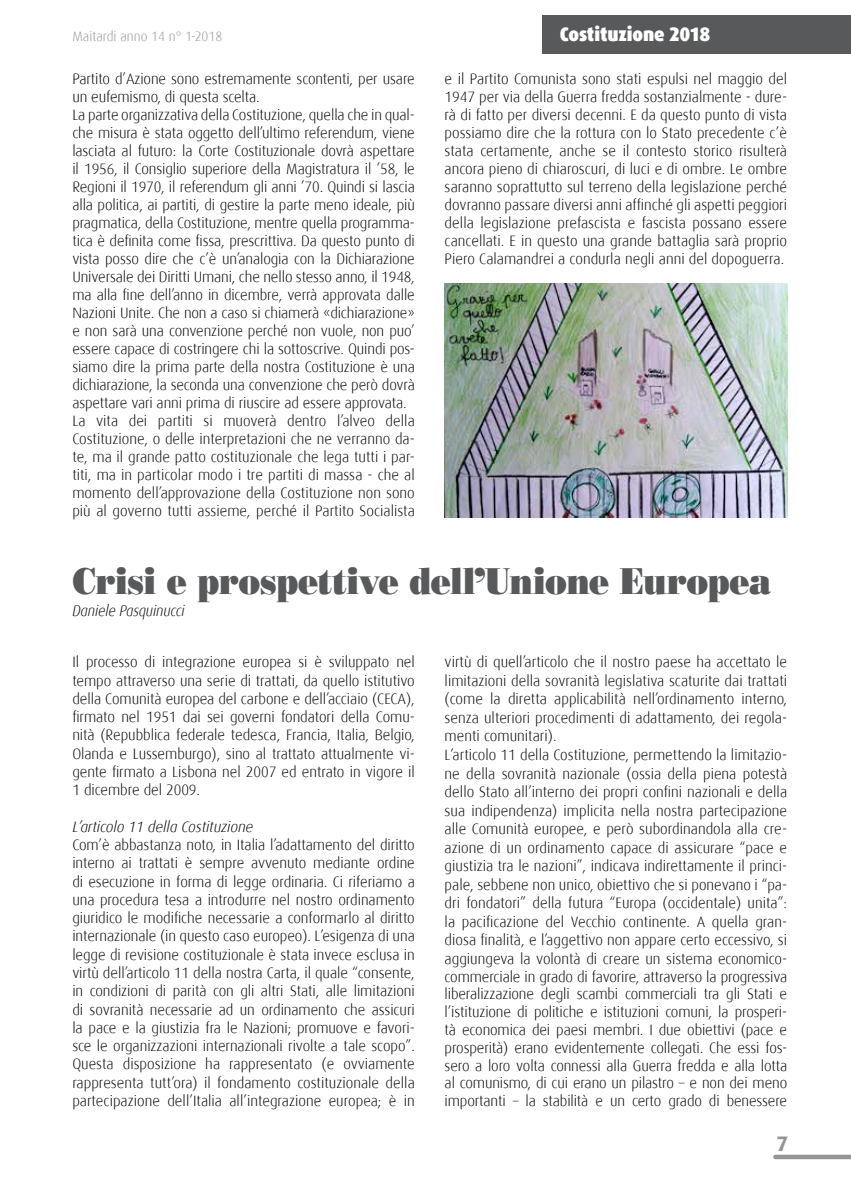
<style>
.page{position:relative;width:851px;height:1191px;background:#fff}
.page>*{position:absolute;margin:0;border:0;box-sizing:border-box;transform-origin:0 0}
.t1{font:37.5px "Bodoni Poster";letter-spacing:-.015em;color:#58595b;scale:.88 1}
.t2{font:700 21px "Dax";color:#939598}
.t3{font:900 19.5px "Dax";letter-spacing:-.005em;color:#fff;scale:.93 1}
.t4{font:italic 300 15.3px "Dax";letter-spacing:-.005em;color:#000;scale:.93 1}
.t5{font:300 15px/18.3px "Dax";letter-spacing:-.01em;color:#000;text-align:justify}
.t6{font:italic 300 15px "Dax";letter-spacing:-.005em;color:#000}
.t7{font:300 13.5px "Dax";color:#939598}
</style>
<div class="page">
<div style="left:775px;top:1154px;width:75px;height:5px;background:#939598"></div>
<div style="left:542px;top:15px;width:308px;height:38px;background:#58595b"></div>
<img style="left:444px;top:284px;width:343px;height:233px">
<p class="t7" style="left:72px;top:29px;width:151px">Maitardi anno 14 n° 1-2018</p>
<h3 class="t3" style="left:560px;top:23px;width:163px">Costituzione 2018</h3>
<p class="t5" style="left:72px;top:70px;width:344px;text-align:left">Partito d’Azione sono estremamente scontenti, per usare un eufemismo, di questa scelta.<br>La parte organizzativa della Costituzione, quella che in qual&shy;che misura è stata oggetto dell’ultimo referendum, viene lasciata al futuro: la Corte Costituzionale dovrà aspettare il 1956, il Consiglio superiore della Magistratura il ’58, le Regioni il 1970, il referendum gli anni ’70. Quindi si lascia alla politica, ai partiti, di gestire la parte meno ideale, più pragmatica, della Costituzione, mentre quella programma&shy;tica è definita come fissa, prescrittiva. Da questo punto di vista posso dire che c’è un’analogia con la Dichiarazione Universale dei Diritti Umani, che nello stesso anno, il 1948, ma alla fine dell’anno in dicembre, verrà approvata dalle Nazioni Unite. Che non a caso si chiamerà «dichiarazione» e non sarà una convenzione perché non vuole, non puo’ essere capace di costringere chi la sottoscrive. Quindi pos&shy;siamo dire la prima parte della nostra Costituzione è una dichiarazione, la seconda una convenzione che però dovrà aspettare vari anni prima di riuscire ad essere approvata.<br>La vita dei partiti si muoverà dentro l’alveo della Costituzione, o delle interpretazioni che ne verranno da&shy;te, ma il grande patto costituzionale che lega tutti i par&shy;titi, ma in particolar modo i tre partiti di massa - che al momento dell’approvazione della Costituzione non sono più al governo tutti assieme, perché il Partito Socialista</p>
<p class="t5" style="left:444px;top:70px;width:344px">e il Partito Comunista sono stati espulsi nel maggio del 1947 per via della Guerra fredda sostanzialmente - dure&shy;rà di fatto per diversi decenni. E da questo punto di vista possiamo dire che la rottura con lo Stato precedente c’è stata certamente, anche se il contesto storico risulterà ancora pieno di chiaroscuri, di luci e di ombre. Le ombre saranno soprattutto sul terreno della legislazione perché dovranno passare diversi anni affinché gli aspetti peggiori della legislazione prefascista e fascista possano essere cancellati. E in questo una grande battaglia sarà proprio Piero Calamandrei a condurla negli anni del dopoguerra.</p>
<h1 class="t1" style="left:72px;top:565px;width:795px">Crisi e prospettive dell’Unione Europea</h1>
<p class="t4" style="left:72px;top:603px;width:122px">Daniele Pasquinucci</p>
<p class="t5" style="left:72px;top:653px;width:344px">Il processo di integrazione europea si è sviluppato nel tempo attraverso una serie di trattati, da quello istitutivo della Comunità europea del carbone e dell’acciaio (CECA), firmato nel 1951 dai sei governi fondatori della Comu&shy;nità (Repubblica federale tedesca, Francia, Italia, Belgio, Olanda e Lussemburgo), sino al trattato attualmente vi&shy;gente firmato a Lisbona nel 2007 ed entrato in vigore il 1 dicembre del 2009.</p>
<p class="t6" style="left:72px;top:819px;width:182px">L’articolo 11 della Costituzione</p>
<p class="t5" style="left:72px;top:836px;width:344px">Com’è abbastanza noto, in Italia l’adattamento del diritto interno ai trattati è sempre avvenuto mediante ordine di esecuzione in forma di legge ordinaria. Ci riferiamo a una procedura tesa a introdurre nel nostro ordinamento giuridico le modifiche necessarie a conformarlo al diritto internazionale (in questo caso europeo). L’esigenza di una legge di revisione costituzionale è stata invece esclusa in virtù dell’articolo 11 della nostra Carta, il quale “consente, in condizioni di parità con gli altri Stati, alle limitazioni di sovranità necessarie ad un ordinamento che assicuri la pace e la giustizia fra le Nazioni; promuove e favori&shy;sce le organizzazioni internazionali rivolte a tale scopo”.<br>Questa disposizione ha rappresentato (e ovviamente rappresenta tutt’ora) il fondamento costituzionale della partecipazione dell’Italia all’integrazione europea; è in</p>
<p class="t5" style="left:444px;top:653px;width:344px;text-align:left">virtù di quell’articolo che il nostro paese ha accettato le limitazioni della sovranità legislativa scaturite dai trattati (come la diretta applicabilità nell’ordinamento interno, senza ulteriori procedimenti di adattamento, dei regola&shy;menti comunitari).<br>L’articolo 11 della Costituzione, permettendo la limitazio&shy;ne della sovranità nazionale (ossia della piena potestà dello Stato all’interno dei propri confini nazionali e della sua indipendenza) implicita nella nostra partecipazione alle Comunità europee, e però subordinandola alla cre&shy;azione di un ordinamento capace di assicurare “pace e giustizia tra le nazioni”, indicava indirettamente il princi&shy;pale, sebbene non unico, obiettivo che si ponevano i “pa&shy;dri fondatori” della futura “Europa (occidentale) unita”: la pacificazione del Vecchio continente. A quella gran&shy;diosa finalità, e l’aggettivo non appare certo eccessivo, si aggiungeva la volontà di creare un sistema economico&shy;commerciale in grado di favorire, attraverso la progressiva liberalizzazione degli scambi commerciali tra gli Stati e l’istituzione di politiche e istituzioni comuni, la prosperi&shy;tà economica dei paesi membri. I due obiettivi (pace e prosperità) erano evidentemente collegati. Che essi fos&shy;sero a loro volta connessi alla Guerra fredda e alla lotta al comunismo, di cui erano un pilastro – e non dei meno importanti – la stabilità e un certo grado di benessere</p>
<h2 class="t2" style="left:776px;top:1131px;width:13px">7</h2>
</div>
